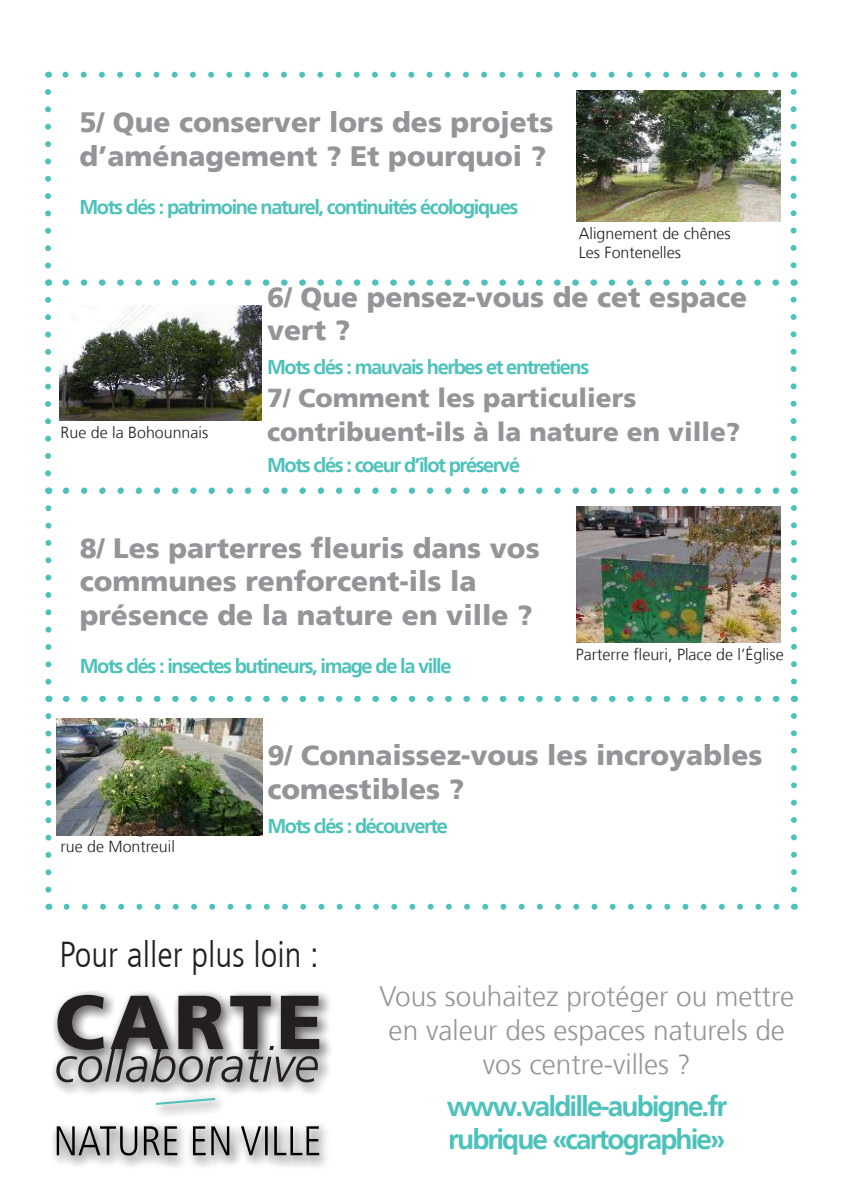
<style>
.page{position:relative;width:842px;height:1191px;background:#fff}
.page>*{position:absolute;margin:0;border:0;box-sizing:border-box;transform-origin:0 0}
.t1{font:300 condensed 36px "Frutiger";color:#231f20}
.t2{font:900 28px/33.6px "Frutiger";color:#939598}
.t3{font:300 28px/33.6px "Frutiger";color:#939598;text-align:center}
.t4{font:700 28px/33.6px "Frutiger";letter-spacing:-.07em;color:#4dc2ba}
.t5{font:900 26px/33.6px "Frutiger";color:#939598}
.t6{font:700 20px "Frutiger";letter-spacing:-.07em;color:#4dc2ba}
.t7{font:300 16px/19.2px "Frutiger";color:#231f20}
</style>
<div class="page">
<svg style="left:62px;top:72px;width:713px;height:6px"></svg>
<svg style="left:790px;top:72px;width:6px;height:193px"></svg>
<svg style="left:62px;top:279px;width:718px;height:7px"></svg>
<svg style="left:790px;top:279px;width:6px;height:194px"></svg>
<svg style="left:45px;top:92px;width:6px;height:194px"></svg>
<svg style="left:45px;top:508px;width:6px;height:177px"></svg>
<svg style="left:62px;top:487px;width:718px;height:7px"></svg>
<svg style="left:791px;top:487px;width:6px;height:194px"></svg>
<svg style="left:45px;top:300px;width:6px;height:194px"></svg>
<svg style="left:67px;top:903px;width:713px;height:6px"></svg>
<svg style="left:63px;top:696px;width:717px;height:6px"></svg>
<svg style="left:45px;top:716px;width:6px;height:193px"></svg>
<svg style="left:791px;top:696px;width:6px;height:193px"></svg>
<div style="left:50px;top:987px;width:284px;height:183px;background:#231f20;opacity:.75"></div>
<svg style="left:154px;top:1096px;width:63px;height:10px"></svg>
<svg style="left:57px;top:1126px;width:262px;height:29px;background:#a2a1a2"></svg>
<svg style="left:56px;top:994px;width:263px;height:88px;background:#868484"></svg>
<img style="left:576px;top:91px;width:204px;height:131px">
<img style="left:576px;top:506px;width:204px;height:136px">
<img style="left:57px;top:718px;width:205px;height:117px">
<img style="left:60px;top:305px;width:201px;height:115px">
<p class="t2" style="left:79px;top:108px;width:475px">5/ Que conserver lors des projets d’aménagement ? Et pourquoi ?</p>
<p class="t6" style="left:79px;top:199px;width:440px">Mots clés : patrimoine naturel, continuités écologiques</p>
<p class="t7" style="left:579px;top:225px;width:154px">Alignement de chênes<br>Les Fontenelles</p>
<p class="t7" style="left:61px;top:424px;width:149px">Rue de la Bohounnais</p>
<p class="t2" style="left:267px;top:282px;width:482px">6/ Que pensez-vous de cet espace vert ?</p>
<p class="t6" style="left:267px;top:358px;width:324px">Mots clés : mauvais herbes et entretiens</p>
<p class="t5" style="left:267px;top:383px;width:475px">7/ Comment les particuliers contribuent-ils à la nature en ville?</p>
<p class="t6" style="left:267px;top:457px;width:255px">Mots clés : coeur d’îlot préservé</p>
<p class="t2" style="left:80px;top:533px;width:461px">8/ Les parterres leuris dans vos communes renforcent-ils la présence de la nature en ville ?</p>
<p class="t6" style="left:80px;top:657px;width:373px">Mots clés : insectes butineurs, image de la ville</p>
<p class="t7" style="left:576px;top:646px;width:209px">Parterre leuri, Place de l’Église</p>
<p class="t7" style="left:60px;top:838px;width:116px">rue de Montreuil</p>
<p class="t2" style="left:267px;top:741px;width:497px">9/ Connaissez-vous les incroyables comestibles ?</p>
<p class="t6" style="left:267px;top:817px;width:182px">Mots clés : découverte</p>
<p class="t1" style="left:60px;top:940px;width:261px">Pour aller plus loin :</p>
<p class="t3" style="left:380px;top:982px;width:416px">Vous souhaitez protéger ou mettre en valeur des espaces naturels de vos centre-villes ?</p>
<p class="t4" style="left:447px;top:1091px;width:282px">www.valdille-aubigne.fr rubrique «cartographie»</p>
</div>
